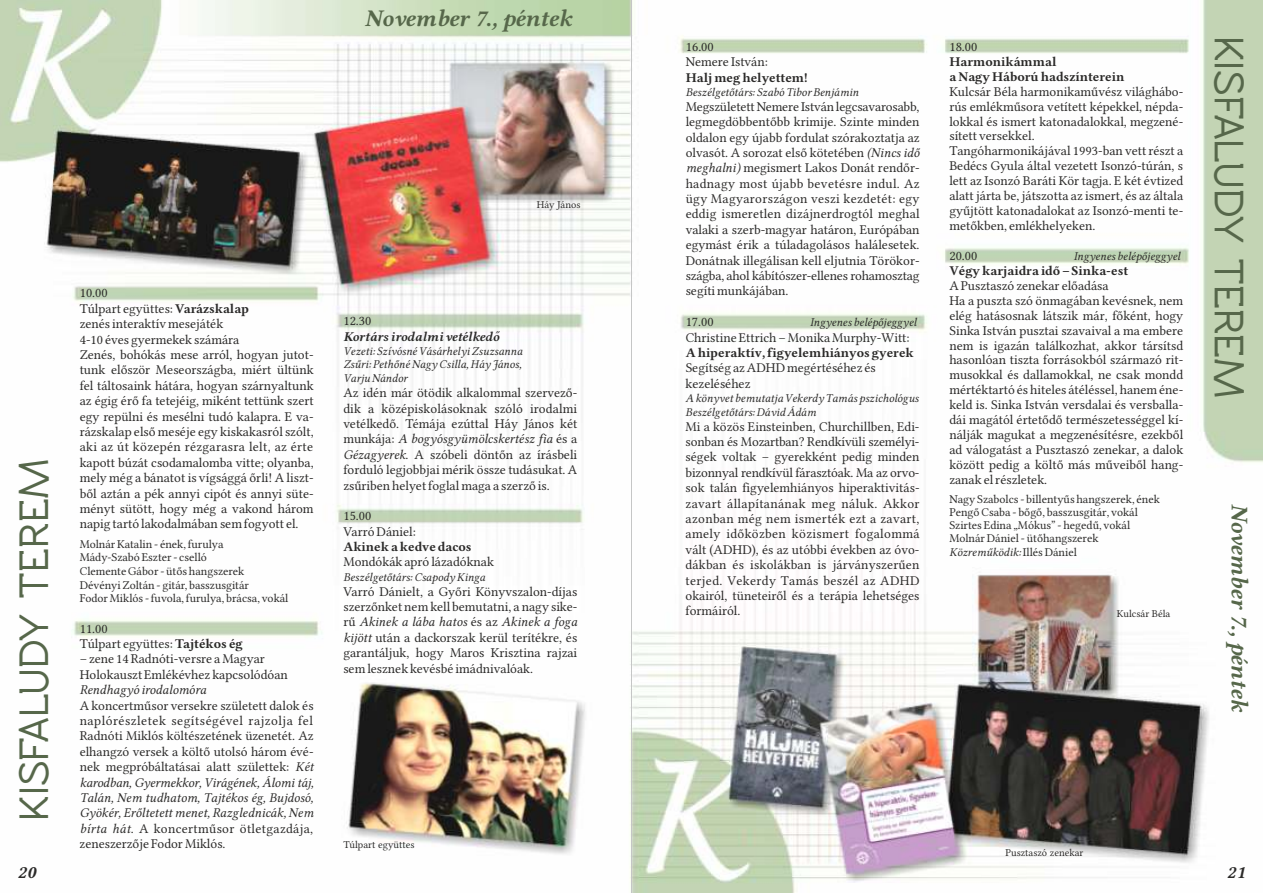
<style>
.page{position:relative;width:1263px;height:893px;background:#fff}
.page>*{position:absolute;margin:0;border:0;box-sizing:border-box;transform-origin:0 0}
.t1{font:600 42px "Rawengulk";color:#56674a}
.t2{font:24px "Lin Libertine BI";color:#56674a}
.t3{font:18px "Lin Libertine BI";color:#2b2a29}
.t4{font:13.5px/15.5px "Lin Libertine";color:#2b2a29}
.t5{font:13.5px/15.5px "Lin Libertine I";color:#2b2a29;text-align:justify}
.t6{font:13.5px/15px "Lin Libertine B";color:#2b2a29}
.t7{font:13.5px "Lin Libertine BI";color:#2b2a29}
.t8{font:12px/13.6px "Lin Libertine";color:#2b2a29}
.t9{font:12px/13.6px "Lin Libertine I";color:#2b2a29;text-align:justify}
.t10{font:10.5px "Lin Libertine";color:#2b2a29}
.s1{font-family:"Lin Libertine B"}
.s2{font-family:"Lin Libertine I"}
.s3{font-family:"Lin Libertine"}
</style>
<div class="page">
<img style="left:0;top:0;width:1263px;height:893px">
<hr style="left:631px;top:0;width:1px;height:893px;background:#c5c6c6">
<h2 class="t2" style="left:365px;top:5px;width:209px">November 7., péntek</h2>
<p class="t10" style="left:537px;top:198px;width:45px">Háy János</p>
<h1 class="t1" style="left:15px;top:821px;width:364px;rotate:-90deg">KISFALUDY TEREM</h1>
<p class="t4" style="left:80px;top:285px;width:235px">10.00<br>Túlpart együttes: <span class="s1">Varázskalap<br></span>zenés interaktív mesejáték<br>4-10 éves gyermekek számára<br>Zenés, bohókás mese arról, hogyan jutot&shy;tunk először Meseországba, miért ültünk fel táltosaink hátára, hogyan szárnyaltunk az égig érő fa tetejéig, miként tettünk szert egy repülni és mesélni tudó kalapra. E va&shy;rázskalap első meséje egy kiskakasról szólt, aki az út közepén rézgarasra lelt, az érte kapott búzát csodamalomba vitte; olyanba, mely még a bánatot is vígsággá őrli! A liszt&shy;ből aztán a pék annyi cipót és annyi süte&shy;ményt sütött, hogy még a vakond három napig tartó lakodalmában sem fogyott el.</p>
<p class="t8" style="left:80px;top:537px;width:210px">Molnár Katalin - ének, furulya<br>Mády-Szabó Eszter - cselló<br>Clemente Gábor - ütős hangszerek<br>Dévényi Zoltán - gitár, basszusgitár<br>Fodor Miklós - fuvola, furulya, brácsa, vokál</p>
<p class="t4" style="left:80px;top:620px;width:165px">11.00<br>Túlpart együttes: <span class="s1">Tajtékos ég</span></p>
<p class="t4" style="left:80px;top:651px;width:210px">– zene 14 Radnóti-versre a Magyar<br>Holokauszt Emlékévhez kapcsolódóan</p>
<p class="t5" style="left:80px;top:682px;width:128px">Rendhagyó irodalomóra</p>
<p class="t4" style="left:80px;top:697px;width:235px;text-align:justify">A koncertműsor versekre született dalok és naplórészletek segítségével rajzolja fel Radnóti Miklós költészetének üzenetét. Az elhangzó versek a költő utolsó három évé&shy;nek megpróbáltatásai alatt születtek: <span class="s2">Két</span></p>
<p class="t5" style="left:80px;top:774px;width:236px">karodban, Gyermekkor, Virágének, Álomi táj, Talán, Nem tudhatom, Tajtékos ég, Bujdosó, Gyökér, Erőltetett menet, Razglednicák, Nem</p>
<p class="t4" style="left:80px;top:821px;width:235px"><span class="s2">bírta hát</span>. A koncertműsor ötletgazdája, zeneszerzője Fodor Miklós.</p>
<p class="t4" style="left:343px;top:313px;width:30px">12.30</p>
<p class="t7" style="left:343px;top:329px;width:157px">Kortárs irodalmi vetélkedő</p>
<p class="t9" style="left:343px;top:344px;width:181px">Vezeti: Szívósné Vásárhelyi Zsuzsanna Zsűri: Pethőné Nagy Csilla, Háy János, Varju Nándor</p>
<p class="t4" style="left:343px;top:385px;width:235px;text-align:justify">Az idén már ötödik alkalommal szervező&shy;dik a középiskolásoknak szóló irodalmi vetélkedő. Témája ezúttal Háy János két</p>
<p class="t5" style="left:343px;top:431px;width:235px"><span class="s3">munkája:</span> A bogyósgyümölcskertész fia <span class="s3">és a</span></p>
<p class="t4" style="left:343px;top:447px;width:235px;text-align:justify"><span class="s2">Gézagyerek</span>. A szóbeli döntőn az írásbeli forduló legjobbjai mérik össze tudásukat. A zsűriben helyet foglal maga a szerző is.</p>
<p class="t4" style="left:343px;top:508px;width:74px">15.00<br>Varró Dániel:</p>
<p class="t6" style="left:343px;top:539px;width:130px">Akinek akedve dacos</p>
<p class="t4" style="left:343px;top:554px;width:152px">Mondókák apró lázadóknak</p>
<p class="t9" style="left:343px;top:570px;width:144px">Beszélgetőtárs: Csapody Kinga</p>
<p class="t4" style="left:343px;top:583px;width:235px">Varró Dánielt, a Győri Könyvszalon-díjas szerzőnket nem kell bemutatni, a nagy sike-</p>
<p class="t5" style="left:343px;top:614px;width:235px"><span class="s3">rű</span> Akinek a lába hatos <span class="s3">és az</span> Akinek a foga</p>
<p class="t4" style="left:343px;top:630px;width:235px;text-align:justify"><span class="s2">kijött</span> után a dackorszak kerül terítékre, és garantáljuk, hogy Maros Krisztina rajzai sem lesznek kevésbé imádnivalóak.</p>
<p class="t10" style="left:343px;top:839px;width:73px">Túlpart együttes</p>
<p class="t4" style="left:686px;top:39px;width:84px">16.00<br>Nemere István:</p>
<p class="t6" style="left:686px;top:70px;width:124px">Halj meg helyettem!</p>
<p class="t9" style="left:686px;top:85px;width:174px">Beszélgetőtárs: Szabó Tibor Benjámin</p>
<p class="t4" style="left:686px;top:99px;width:235px;text-align:justify">Megszületett Nemere István legcsavarosabb, legmegdöbbentőbb krimije. Szinte minden oldalon egy újabb fordulat szórakoztatja az olvasót. A sorozat első kötetében <span class="s2">(Nincs idő meghalni)</span> megismert Lakos Donát rendőr&shy;hadnagy most újabb bevetésre indul. Az ügy Magyarországon veszi kezdetét: egy eddig ismeretlen dizájnerdrogtól meghal valaki a szerb-magyar határon, Európában egymást érik a túladagolásos halálesetek.<br>Donátnak illegálisan kell eljutnia Törökor&shy;szágba, ahol kábítószer-ellenes rohamosztag segíti munkájában.</p>
<p class="t4" style="left:686px;top:314px;width:30px">17.00</p>
<p class="t9" style="left:810px;top:316px;width:108px">Ingyenes belépőjeggyel</p>
<p class="t4" style="left:686px;top:330px;width:226px">Christine Ettrich – Monika Murphy-Witt:</p>
<p class="t6" style="left:686px;top:345px;width:230px">A hiperaktív, figyelemhiányos gyerek</p>
<p class="t4" style="left:686px;top:360px;width:192px">Segítség az ADHD megértéséhez és kezeléséhez</p>
<p class="t9" style="left:686px;top:391px;width:235px">A könyvet bemutatja Vekerdy Tamás pszichológus<br>Beszélgetőtárs: Dávid Ádám</p>
<p class="t4" style="left:686px;top:418px;width:235px;text-align:justify">Mi a közös Einsteinben, Churchillben, Edi&shy;sonban és Mozartban? Rendkívüli személyi&shy;ségek voltak – gyerekként pedig minden bizonnyal rendkívül fárasztóak. Ma az orvo&shy;sok talán figyelemhiányos hiperaktivitás&shy;zavart állapítanának meg náluk. Akkor azonban még nem ismerték ezt a zavart, amely időközben közismert fogalommá vált (ADHD), és az utóbbi években az óvo&shy;dákban és iskolákban is járványszerűen terjed. Vekerdy Tamás beszél az ADHD okairól, tüneteiről és a terápia lehetséges formáiról.</p>
<p class="t4" style="left:949px;top:39px;width:30px">18.00</p>
<p class="t6" style="left:949px;top:54px;width:177px">Harmonikámmal<br>a Nagy Háború hadszínterein</p>
<p class="t4" style="left:949px;top:84px;width:235px;line-height:15px">Kulcsár Béla harmonikaművész világhábo&shy;rús emlékműsora vetített képekkel, népda&shy;lokkal és ismert katonadalokkal, megzené&shy;sített versekkel.<br>Tangóharmonikájával 1993-ban vett részt a Bedécs Gyula által vezetett Isonzó-túrán, s lett az Isonzó Baráti Kör tagja. E két évtized alatt járta be, játszotta az ismert, és az általa gyűjtött katonadalokat az Isonzó-menti te&shy;metőkben, emlékhelyeken.</p>
<p class="t4" style="left:949px;top:248px;width:30px">20.00</p>
<p class="t9" style="left:1074px;top:249px;width:108px">Ingyenes belépőjeggyel</p>
<p class="t6" style="left:949px;top:263px;width:180px">Végy karjaidra idő – Sinka-est</p>
<p class="t4" style="left:949px;top:278px;width:235px;line-height:15px">A Pusztaszó zenekar előadása<br>Ha a puszta szó önmagában kevésnek, nem elég hatásosnak látszik már, főként, hogy Sinka István pusztai szavaival a ma embere nem is igazán találkozhat, akkor társítsd hasonlóan tiszta forrásokból származó rit&shy;musokkal és dallamokkal, ne csak mondd mértéktartó és hiteles átéléssel, hanem éne&shy;keld is. Sinka István versdalai és versballa&shy;dái magától értetődő természetességgel kí&shy;nálják magukat a megzenésítésre, ezekből ad válogatást a Pusztaszó zenekar, a dalok között pedig a költő más műveiből hang&shy;zanak el részletek.</p>
<p class="t8" style="left:949px;top:492px;width:212px;line-height:13.2px">Nagy Szabolcs - billentyűs hangszerek, ének Pengő Csaba - bőgő, basszusgitár, vokál Szirtes Edina „Mókus” - hegedű, vokál Molnár Dániel - ütőhangszerek</p>
<p class="t9" style="left:949px;top:545px;width:129px">Közreműködik:<span class="s3">Illés Dániel</span></p>
<p class="t10" style="left:1117px;top:608px;width:55px">Kulcsár Béla</p>
<h1 class="t1" style="left:1248px;top:36px;width:364px;rotate:90deg">KISFALUDY TEREM</h1>
<h2 class="t2" style="left:1253px;top:504px;width:209px;rotate:90deg">November 7., péntek</h2>
<p class="t10" style="left:1005px;top:846px;width:79px">Pusztaszó zenekar</p>
<h3 class="t3" style="left:18px;top:861px;width:20px">20</h3>
<h3 class="t3" style="left:1227px;top:861px;width:20px">21</h3>
</div>
